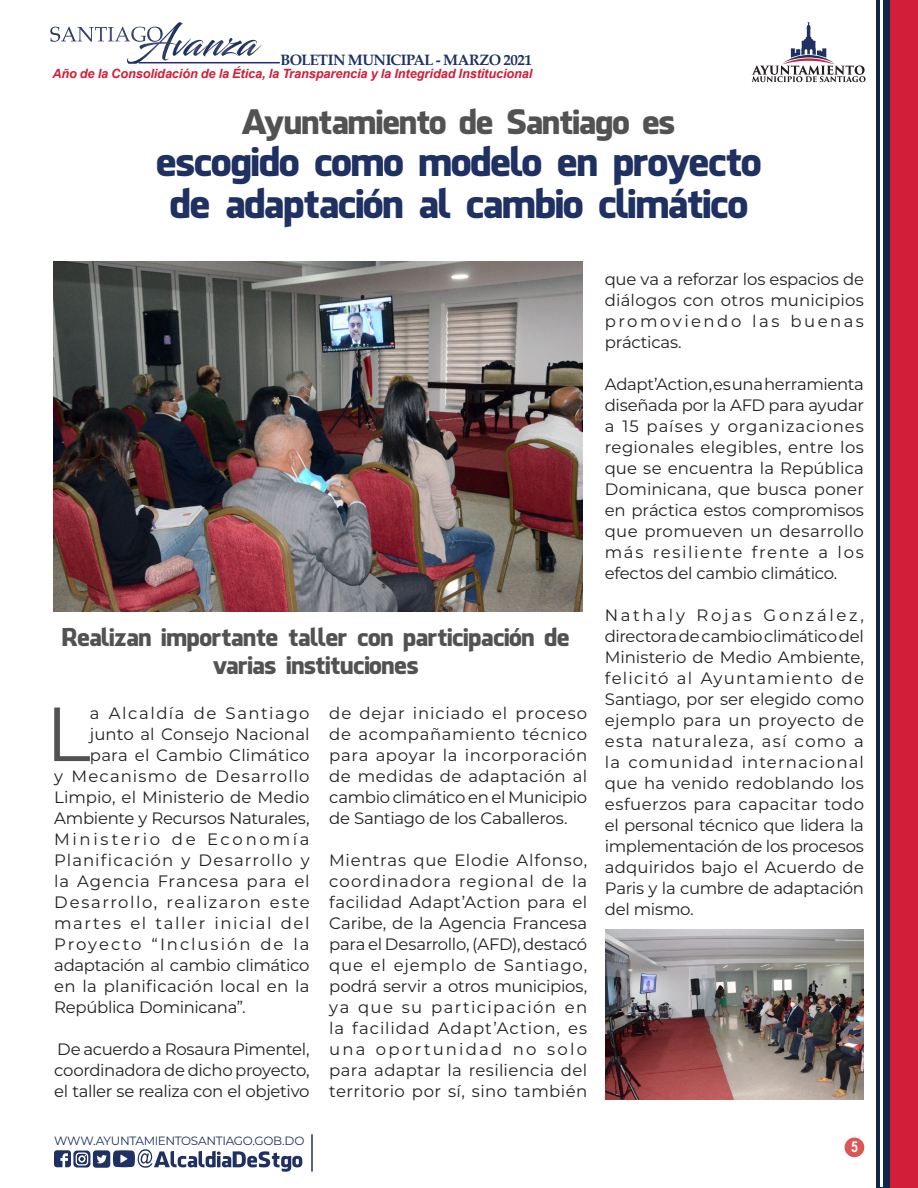
<style>
.page{position:relative;width:918px;height:1188px;background:#fff}
.page>*{position:absolute;margin:0;border:0;box-sizing:border-box;transform-origin:0 0}
.t1{font:76.5px "Montserrat";color:#525252}
.t2{font:39px "Facebook Letter Faces";letter-spacing:-.025em;color:#1f3162}
.t3{font:33px "Facebook Letter Faces";letter-spacing:-.03em;color:#525252}
.t4{font:24px/28.8px "Facebook Letter Faces";letter-spacing:-.015em;color:#525252;text-align:center}
.t5{font:16.5px/21px "Montserrat";letter-spacing:.015em;color:#231f20;text-align:justify}
.t6{font:16.5px "Montserrat";letter-spacing:-.02em;color:#231f20}
.t7{font:16.5px "Montserrat";letter-spacing:.095em;color:#231f20}
.t8{font:16.5px "Montserrat";letter-spacing:.065em;color:#231f20}
.t9{font:16.5px "Montserrat";letter-spacing:.085em;color:#231f20}
.t10{font:16.5px "Montserrat";letter-spacing:.055em;color:#231f20}
.t11{font:16.5px "Montserrat";letter-spacing:.07em;color:#231f20}
.t12{font:16.5px "Montserrat";letter-spacing:.115em;color:#231f20}
.t13{font:16.5px "Montserrat";letter-spacing:.16em;color:#231f20}
.t14{font:700 15px "Palatino Linotype";letter-spacing:-.035em;color:#1f3162}
.t15{font:700 15px "Arial Narrow";color:#fff}
.t16{font:italic 700 12.75px "Arial";letter-spacing:-.01em;color:#d21e38}
.t17{font:12px "Montserrat";letter-spacing:-.025em;color:#1f3162}
</style>
<div class="page">
<div style="left:890px;top:0;width:28px;height:1188px;background:#d21e38"></div>
<div style="left:876px;top:0;width:14px;height:1188px;background:#0f2649"></div>
<hr style="left:880px;top:0;width:3px;height:1187px;background:#fff">
<svg style="left:752px;top:22px;width:114px;height:60px"></svg>
<svg style="left:50px;top:22px;width:211px;height:42px"></svg>
<hr style="left:139px;top:62px;width:141px;height:1px;background:#262973">
<hr style="left:311px;top:1134px;width:2px;height:38px;background:#1f3162">
<div style="left:845px;top:1138px;width:19px;height:19px;background:#db5754;border-radius:50%"></div>
<svg style="left:54px;top:1149px;width:248px;height:23px"></svg>
<img style="left:53px;top:262px;width:529px;height:350px">
<img style="left:606px;top:929px;width:257px;height:171px">
<p class="t14" style="left:281px;top:49px;width:253px">BOLETIN MUNICIPAL - MARZO 2021</p>
<p class="t16" style="left:52px;top:65px;width:481px">Año de la Consolidación de la Ética, la Transparencia y la Integridad Institucional</p>
<p class="t3" style="left:242px;top:102px;width:435px">Ayuntamiento de Santiago es</p>
<p class="t2" style="left:156px;top:138px;width:607px">escogido como modelo en proyecto</p>
<p class="t2" style="left:169px;top:180px;width:580px">de adaptación al cambio climático</p>
<p class="t4" style="left:62px;top:623px;width:509px">Realizan importante taller con participación de varias instituciones</p>
<p class="t1" style="left:46px;top:681px;width:47px">L</p>
<p class="t7" style="left:90px;top:702px;width:221px">a Alcaldía de Santiago</p>
<p class="t5" style="left:90px;top:723px;width:221px">junto al Consejo Nacional</p>
<p class="t5" style="left:90px;top:744px;width:221px">para el Cambio Climático</p>
<p class="t11" style="left:54px;top:765px;width:257px">y Mecanismo de Desarrollo</p>
<p class="t5" style="left:54px;top:786px;width:257px">Limpio, el Ministerio de Medio</p>
<p class="t6" style="left:54px;top:807px;width:257px">Ambiente y Recursos Naturales,</p>
<p class="t13" style="left:54px;top:828px;width:257px">Ministerio de Economía</p>
<p class="t8" style="left:54px;top:849px;width:257px">Planificación y Desarrollo y</p>
<p class="t10" style="left:54px;top:870px;width:257px">la Agencia Francesa para el</p>
<p class="t9" style="left:54px;top:891px;width:257px">Desarrollo, realizaron este</p>
<p class="t7" style="left:54px;top:912px;width:257px">martes el taller inicial del</p>
<p class="t12" style="left:54px;top:933px;width:257px">Proyecto “Inclusión de la</p>
<p class="t6" style="left:54px;top:954px;width:257px">adaptación al cambio climático</p>
<p class="t5" style="left:54px;top:975px;width:257px">en la planificación local en la</p>
<p class="t6" style="left:54px;top:996px;width:193px">República Dominicana”.</p>
<p class="t5" style="left:54px;top:1038px;width:257px">De acuerdo a Rosaura Pimentel, coordinadora de dicho proyecto, el taller se realiza con el objetivo</p>
<p class="t17" style="left:54px;top:1133px;width:252px">WWW.AYUNTAMIENTOSANTIAGO.GOB.DO</p>
<p class="t5" style="left:329px;top:702px;width:260px">de dejar iniciado el proceso de acompañamiento técnico para apoyar la incorporación de medidas de adaptación al cambio climático en el Municipio de Santiago de los Caballeros.</p>
<p class="t5" style="left:329px;top:849px;width:260px">Mientras que Elodie Alfonso, coordinadora regional de la facilidad Adapt’Action para el Caribe, de la Agencia Francesa para el Desarrollo, (AFD), destacó que el ejemplo de Santiago, podrá servir a otros municipios, ya que su participación en la facilidad Adapt’Action, es una oportunidad no solo para adaptar la resiliencia del territorio por sí, sino también</p>
<p class="t5" style="left:605px;top:268px;width:261px">que va a reforzar los espacios de diálogos con otros municipios promoviendo las buenas prácticas.</p>
<p class="t5" style="left:605px;top:373px;width:261px">Adapt’Action, es una herramienta diseñada por la AFD para ayudar a 15 países y organizaciones regionales elegibles, entre los que se encuentra la República Dominicana, que busca poner en práctica estos compromisos que promueven un desarrollo más resiliente frente a los efectos del cambio climático.</p>
<p class="t5" style="left:605px;top:604px;width:261px">Nathaly Rojas González, directora de cambio climático del Ministerio de Medio Ambiente, felicitó al Ayuntamiento de Santiago, por ser elegido como ejemplo para un proyecto de esta naturaleza, así como a la comunidad internacional que ha venido redoblando los esfuerzos para capacitar todo el personal técnico que lidera la implementación de los procesos adquiridos bajo el Acuerdo de Paris y la cumbre de adaptación del mismo.</p>
<p class="t15" style="left:851px;top:1135px;width:8px">5</p>
</div>
